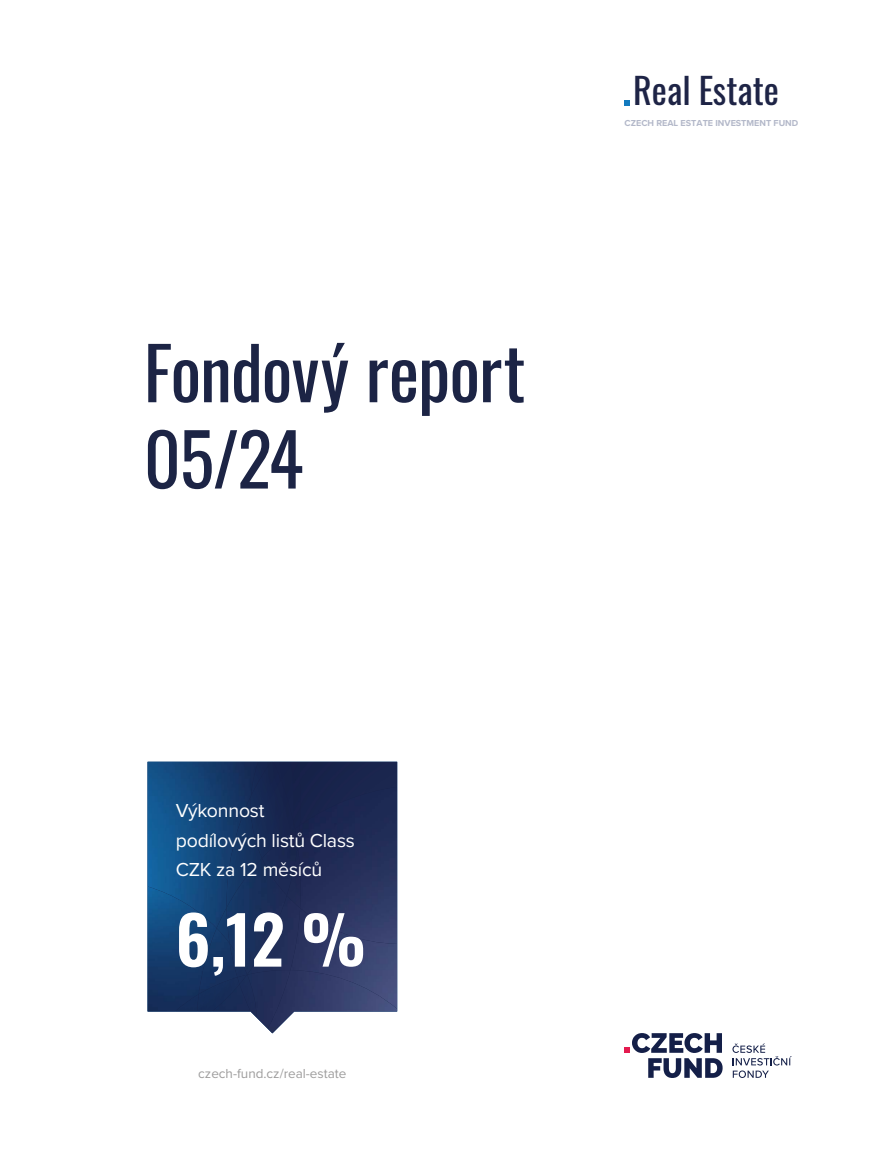
<style>
.page{position:relative;width:893px;height:1170px;background:#fff}
.page>*{position:absolute;margin:0;border:0;box-sizing:border-box;transform-origin:0 0}
.t1{font:72px/86.2px "Oswald";letter-spacing:-.015em;color:#1c2445}
.t2{font:600 66px "Oswald";color:#fff}
.t3{font:36px "Oswald";color:#1e2446}
.t4{font:19.5px/29.4px "Proxima Nova";letter-spacing:-.01em;color:#fff}
.t5{font:13.5px "Proxima Nova";color:#9d9c9c}
.t6{font:700 9px "Proxima Nova";color:#b3b8c9}
</style>
<div class="page">
<img style="left:148px;top:761px;width:103px;height:146px">
<img style="left:217px;top:907px;width:10px;height:21px">
<img style="left:300px;top:943px;width:97px;height:27px">
<img style="left:268px;top:970px;width:129px;height:63px">
<div style="left:301px;top:761px;width:96px;height:25px;background:#19244c"></div>
<img style="left:300px;top:786px;width:97px;height:157px">
<img style="left:287px;top:908px;width:13px;height:66px">
<img style="left:256px;top:969px;width:34px;height:59px">
<img style="left:287px;top:846px;width:14px;height:62px">
<img style="left:295px;top:761px;width:6px;height:67px">
<img style="left:295px;top:825px;width:5px;height:21px">
<img style="left:226px;top:795px;width:25px;height:112px">
<img style="left:227px;top:858px;width:60px;height:116px">
<img style="left:251px;top:761px;width:44px;height:97px">
<div style="left:262px;top:828px;width:36px;height:67px;background:#1a2852"></div>
<img style="left:148px;top:886px;width:69px;height:125px">
<img style="left:175px;top:994px;width:22px;height:17px">
<img style="left:199px;top:928px;width:38px;height:49px">
<img style="left:197px;top:977px;width:43px;height:34px">
<img style="left:240px;top:974px;width:17px;height:43px">
<img style="left:230px;top:943px;width:17px;height:34px">
<svg style="left:237px;top:974px;width:11px;height:10px"></svg>
<svg style="left:625px;top:100px;width:5px;height:5px"></svg>
<svg style="left:648px;top:1058px;width:75px;height:19px"></svg>
<svg style="left:625px;top:1033px;width:97px;height:19px"></svg>
<svg style="left:732px;top:1043px;width:60px;height:34px"></svg>
<h1 class="t1" style="left:144px;top:323px;width:383px">Fondový report<br>05/24</h1>
<h3 class="t3" style="left:633px;top:59px;width:147px">Real Estate</h3>
<p class="t6" style="left:625px;top:116px;width:175px">CZECH REAL ESTATE INVESTMENT FUND</p>
<p class="t4" style="left:176px;top:795px;width:181px">Výkonnost podílových listů Class<br>CZK za 12 měsíců</p>
<h2 class="t2" style="left:176px;top:905px;width:192px">6,12 %</h2>
<p class="t5" style="left:198px;top:1063px;width:150px">czech-fund.cz/real-estate</p>
</div>
